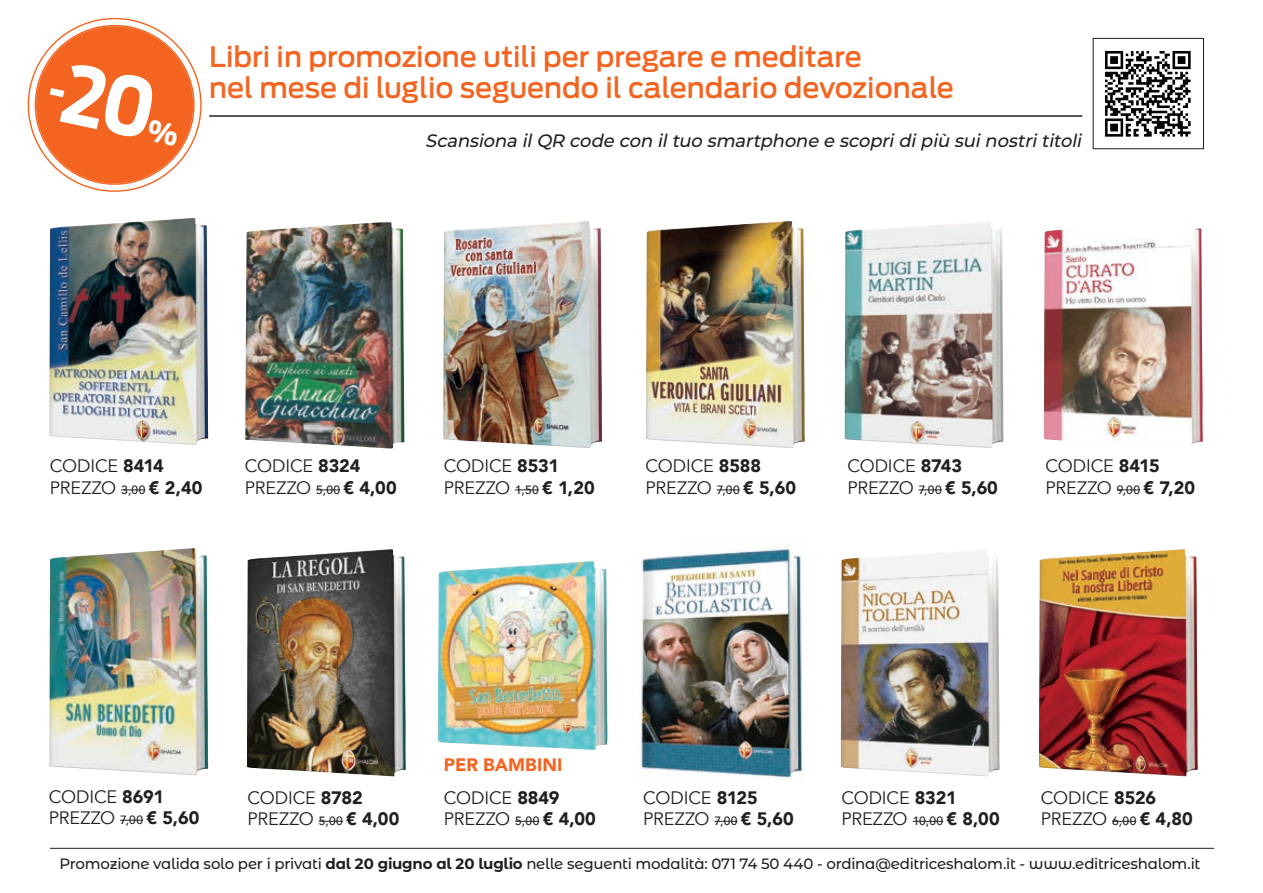
<style>
.page{position:relative;width:1263px;height:893px;background:#fff}
.page>*{position:absolute;margin:0;border:0;box-sizing:border-box;transform-origin:0 0}
.t1{font:500 28.05px/31.7px "Antenna";color:#f36421}
.t2{font:18px/21.6px "Avenir";letter-spacing:-.005em;color:#231f20}
.t3{font:italic 500 18px "Montserrat";color:#231f20}
.t4{font:900 18px "Avenir";color:#f36421}
.t5{font:500 15px "Montserrat Alternates";letter-spacing:-.02em;color:#231f20}
.s1{font-weight:900}
.s2{font-weight:500;font-size:12px}
.s3{font-weight:700}
</style>
<div class="page">
<hr style="left:209px;top:115px;width:873px;height:2px;background:#231f20">
<img style="left:640px;top:548px;width:163px;height:230px">
<img style="left:841px;top:550px;width:159px;height:226px">
<img style="left:438px;top:561px;width:169px;height:189px">
<img style="left:646px;top:221px;width:159px;height:227px">
<svg style="left:717px;top:490px;width:23px;height:1px"></svg>
<img style="left:247px;top:549px;width:159px;height:227px">
<svg style="left:319px;top:821px;width:24px;height:1px"></svg>
<img style="left:1039px;top:549px;width:159px;height:227px">
<svg style="left:1112px;top:821px;width:24px;height:1px"></svg>
<svg style="left:714px;top:821px;width:23px;height:1px"></svg>
<hr style="left:913px;top:821px;width:30px;height:1px;background:#231f20">
<img style="left:443px;top:221px;width:159px;height:227px">
<svg style="left:515px;top:490px;width:24px;height:1px"></svg>
<img style="left:49px;top:218px;width:160px;height:227px">
<svg style="left:121px;top:490px;width:24px;height:1px"></svg>
<svg style="left:515px;top:821px;width:24px;height:1px"></svg>
<img style="left:1044px;top:228px;width:159px;height:217px">
<svg style="left:1117px;top:490px;width:23px;height:1px"></svg>
<img style="left:845px;top:222px;width:159px;height:226px">
<svg style="left:919px;top:490px;width:23px;height:1px"></svg>
<img style="left:49px;top:548px;width:160px;height:227px">
<svg style="left:120px;top:820px;width:23px;height:1px"></svg>
<img style="left:245px;top:221px;width:160px;height:228px">
<svg style="left:316px;top:490px;width:24px;height:1px"></svg>
<img style="left:1105px;top:51px;width:86px;height:86px">
<div style="left:1093px;top:38px;width:111px;height:111px;border:1px solid #231f20"></div>
<hr style="left:50px;top:848px;width:1164px;height:1px;background:#231f20">
<svg style="left:27px;top:17px;width:188px;height:175px"></svg>
<h1 class="t1" style="left:209px;top:41px;width:746px">Libri in promozione utili per pregare e meditare<br>nel mese di luglio seguendo il calendario devozionale</h1>
<p class="t3" style="left:425px;top:128px;width:662px">Scansiona ilQR code con iltuo smartphone e scopridipiù suinostrititoli</p>
<p class="t2" style="left:50px;top:456px;width:154px">CODICE <span class="s1">8414<br></span>PREZZO <span class="s2">3,00</span> <span class="s1">€ 2,40</span></p>
<p class="t2" style="left:245px;top:456px;width:153px">CODICE <span class="s1">8324<br></span>PREZZO <span class="s2">5,00</span> <span class="s1">€ 4,00</span></p>
<p class="t2" style="left:444px;top:456px;width:152px">CODICE <span class="s1">8531<br></span>PREZZO <span class="s2">1,50</span> <span class="s1">€ 1,20</span></p>
<p class="t2" style="left:645px;top:456px;width:152px">CODICE <span class="s1">8588<br></span>PREZZO <span class="s2">7,00</span> <span class="s1">€ 5,60</span></p>
<p class="t2" style="left:847px;top:456px;width:152px">CODICE <span class="s1">8743<br></span>PREZZO <span class="s2">7,00</span> <span class="s1">€ 5,60</span></p>
<p class="t2" style="left:1045px;top:456px;width:151px">CODICE <span class="s1">8415<br></span>PREZZO <span class="s2">9,00</span> <span class="s1">€ 7,20</span></p>
<p class="t2" style="left:49px;top:786px;width:152px">CODICE <span class="s1">8691<br></span>PREZZO <span class="s2">7,00</span> <span class="s1">€ 5,60</span></p>
<p class="t4" style="left:444px;top:749px;width:120px">PER BAMBINI</p>
<p class="t2" style="left:248px;top:787px;width:153px">CODICE <span class="s1">8782<br></span>PREZZO <span class="s2">5,00</span> <span class="s1">€ 4,00</span></p>
<p class="t2" style="left:1041px;top:787px;width:154px">CODICE <span class="s1">8526<br></span>PREZZO <span class="s2">6,00</span> <span class="s1">€ 4,80</span></p>
<p class="t2" style="left:643px;top:787px;width:152px">CODICE <span class="s1">8125<br></span>PREZZO <span class="s2">7,00</span> <span class="s1">€ 5,60</span></p>
<p class="t2" style="left:841px;top:787px;width:160px">CODICE <span class="s1">8321<br></span>PREZZO <span class="s2">10,00</span> <span class="s1">€ 8,00</span></p>
<p class="t2" style="left:444px;top:787px;width:153px">CODICE <span class="s1">8849<br></span>PREZZO <span class="s2">5,00</span> <span class="s1">€ 4,00</span></p>
<p class="t5" style="left:59px;top:853px;width:1142px">Promozione valida solo per i privati <span class="s3">dal 20 giugno al 20 luglio</span> nelle seguenti modalità: 071 74 50 440 - ordina@editriceshalom.it - www.editriceshalom.it</p>
</div>
